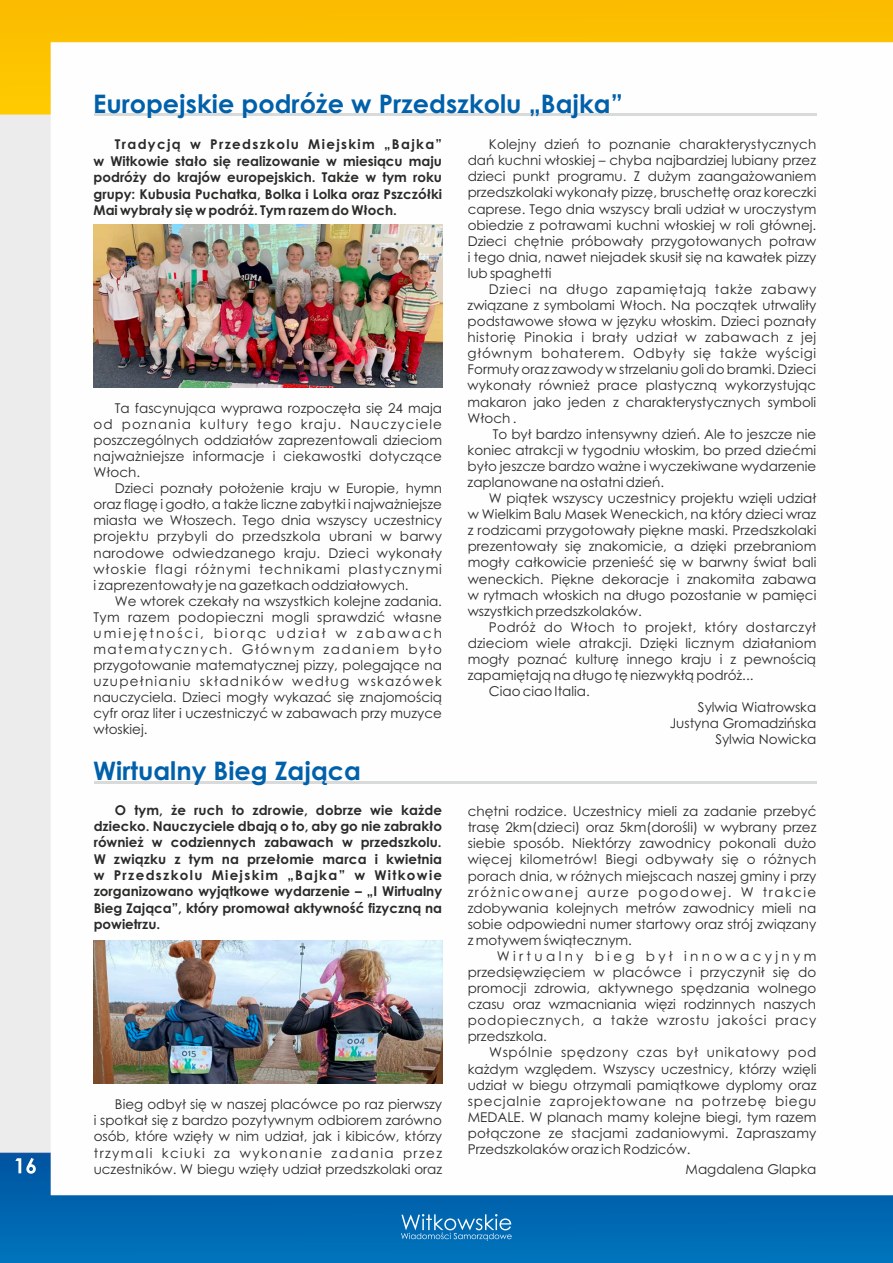
<style>
.page{position:relative;width:893px;height:1263px;background:#fff}
.page>*{position:absolute;margin:0;border:0;box-sizing:border-box;transform-origin:0 0}
.t1{font:700 25.5px "Century Gothic";color:#0060aa}
.t2{font:13.5px/16px "Century Gothic";color:#2a2a29;text-align:justify}
.t3{font:700 13.5px/16.4px "Century Gothic";color:#2a2a29;text-align:justify}
</style>
<div class="page">
<img style="left:0;top:0;width:893px;height:1263px">
<svg style="left:401px;top:1214px;width:111px;height:27px;background:#3287c1"></svg>
<svg style="left:15px;top:1158px;width:21px;height:16px"></svg>
<hr style="left:94px;top:114px;width:722px;height:2px;background:#d9dada">
<hr style="left:94px;top:781px;width:722px;height:2px;background:#d9dada">
<img style="left:94px;top:940px;width:348px;height:144px">
<img style="left:94px;top:224px;width:348px;height:164px">
<h1 class="t1" style="left:93px;top:93px;width:531px">Europejskie podróże w Przedszkolu „Bajka”</h1>
<p class="t3" style="left:94px;top:138px;width:350px;text-indent:21px">Tradycją w Przedszkolu Miejskim „Bajka” w Witkowie stało się realizowanie w miesiącu maju podróży do krajów europejskich. Także w tym roku grupy: Kubusia Puchatka, Bolka i Lolka oraz Pszczółki Mai wybrały się w podróż. Tym razem do Włoch.</p>
<p class="t2" style="left:94px;top:401px;width:350px;text-indent:21px">Ta fascynująca wyprawa rozpoczęła się 24 maja od poznania kultury tego kraju. Nauczyciele poszczególnych oddziałów zaprezentowali dzieciom najważniejsze informacje i ciekawostki dotyczące Włoch.</p>
<p class="t2" style="left:93px;top:481px;width:350px;text-indent:21px">Dzieci poznały położenie kraju w Europie, hymn oraz flagę i godło, a także liczne zabytki i najważniejsze miasta we Włoszech. Tego dnia wszyscy uczestnicy projektu przybyli do przedszkola ubrani w barwy narodowe odwiedzanego kraju. Dzieci wykonały włoskie flagi różnymi technikami plastycznymi i zaprezentowały je na gazetkach oddziałowych.</p>
<p class="t2" style="left:93px;top:594px;width:350px;text-indent:21px">We wtorek czekały na wszystkich kolejne zadania.<br>Tym razem podopieczni mogli sprawdzić własne umiejętności, biorąc udział w zabawach matematycznych. Głównym zadaniem było przygotowanie matematycznej pizzy, polegające na uzupełnianiu składników według wskazówek nauczyciela. Dzieci mogły wykazać się znajomością cyfr oraz liter i uczestniczyć w zabawach przy muzyce włoskiej.</p>
<h1 class="t1" style="left:93px;top:761px;width:269px">Wirtualny Bieg Zająca</h1>
<p class="t3" style="left:94px;top:803px;width:350px;text-indent:21px">O tym, że ruch to zdrowie, dobrze wie każde dziecko. Nauczyciele dbają o to, aby go nie zabrakło również w codziennych zabawach w przedszkolu.<br>W związku z tym na przełomie marca i kwietnia w Przedszkolu Miejskim „Bajka” w Witkowie zorganizowano wyjątkowe wydarzenie – „I Wirtualny Bieg Zająca”, który promował aktywność fizyczną na powietrzu.</p>
<p class="t2" style="left:94px;top:1097px;width:350px;text-indent:21px">Bieg odbył się w naszej placówce po raz pierwszy i spotkał się z bardzo pozytywnym odbiorem zarówno osób, które wzięły w nim udział, jak i kibiców, którzy trzymali kciuki za wykonanie zadania przez uczestników. W biegu wzięły udział przedszkolaki oraz</p>
<p class="t2" style="left:468px;top:138px;width:350px;text-indent:21px">Kolejny dzień to poznanie charakterystycznych dań kuchni włoskiej – chyba najbardziej lubiany przez dzieci punkt programu. Z dużym zaangażowaniem przedszkolaki wykonały pizzę, bruschettę oraz koreczki caprese. Tego dnia wszyscy brali udział w uroczystym obiedzie z potrawami kuchni włoskiej w roli głównej.<br>Dzieci chętnie próbowały przygotowanych potraw i tego dnia, nawet niejadek skusił się na kawałek pizzy lub spaghetti</p>
<p class="t2" style="left:468px;top:282px;width:350px;text-indent:21px">Dzieci na długo zapamiętają także zabawy związane z symbolami Włoch. Na początek utrwaliły podstawowe słowa w języku włoskim. Dzieci poznały historię Pinokia i brały udział w zabawach z jej głównym bohaterem. Odbyły się także wyścigi Formuły oraz zawody w strzelaniu goli do bramki. Dzieci wykonały również prace plastyczną wykorzystując makaron jako jeden z charakterystycznych symboli Włoch .</p>
<p class="t2" style="left:468px;top:427px;width:350px;text-indent:25px">To był bardzo intensywny dzień. Ale to jeszcze nie koniec atrakcji w tygodniu włoskim, bo przed dziećmi było jeszcze bardzo ważne i wyczekiwane wydarzenie zaplanowane na ostatni dzień.</p>
<p class="t2" style="left:468px;top:491px;width:350px;text-indent:21px">W piątek wszyscy uczestnicy projektu wzięli udział w Wielkim Balu Masek Weneckich, na który dzieci wraz z rodzicami przygotowały piękne maski. Przedszkolaki prezentowały się znakomicie, a dzięki przebraniom mogły całkowicie przenieść się w barwny świat bali weneckich. Piękne dekoracje i znakomita zabawa w rytmach włoskich na długo pozostanie w pamięci wszystkich przedszkolaków.</p>
<p class="t2" style="left:468px;top:620px;width:350px;text-indent:21px">Podróż do Włoch to projekt, który dostarczył dzieciom wiele atrakcji. Dzięki licznym działaniom mogły poznać kulturę innego kraju i z pewnością zapamiętają na długo tę niezwykłą podróż...</p>
<p class="t2" style="left:489px;top:684px;width:102px">Ciao ciao Italia.</p>
<p class="t2" style="left:698px;top:700px;width:120px">Sylwia Wiatrowska</p>
<p class="t2" style="left:670px;top:716px;width:148px;text-align:right">Justyna Gromadzińska<br>Sylwia Nowicka</p>
<p class="t2" style="left:468px;top:804px;width:350px">chętni rodzice. Uczestnicy mieli za zadanie przebyć trasę 2km(dzieci) oraz 5km(dorośli) w wybrany przez siebie sposób. Niektórzy zawodnicy pokonali dużo więcej kilometrów! Biegi odbywały się o różnych porach dnia, w różnych miejscach naszej gminy i przy zróżnicowanej aurze pogodowej. W trakcie zdobywania kolejnych metrów zawodnicy mieli na sobie odpowiedni numer startowy oraz strój związany z motywem świątecznym.</p>
<p class="t2" style="left:468px;top:949px;width:350px;text-indent:29px">Wirtualny bieg był innowacyjnym przedsięwzięciem w placówce i przyczynił się do promocji zdrowia, aktywnego spędzania wolnego czasu oraz wzmacniania więzi rodzinnych naszych podopiecznych, a także wzrostu jakości pracy przedszkola.</p>
<p class="t2" style="left:468px;top:1046px;width:350px;text-indent:21px">Wspólnie spędzony czas był unikatowy pod każdym względem. Wszyscy uczestnicy, którzy wzięli udział w biegu otrzymali pamiątkowe dyplomy oraz specjalnie zaprojektowane na potrzebę biegu MEDALE. W planach mamy kolejne biegi, tym razem połączone ze stacjami zadaniowymi. Zapraszamy Przedszkolaków oraz ich Rodziców.</p>
<p class="t2" style="left:686px;top:1162px;width:132px">Magdalena Glapka</p>
</div>
